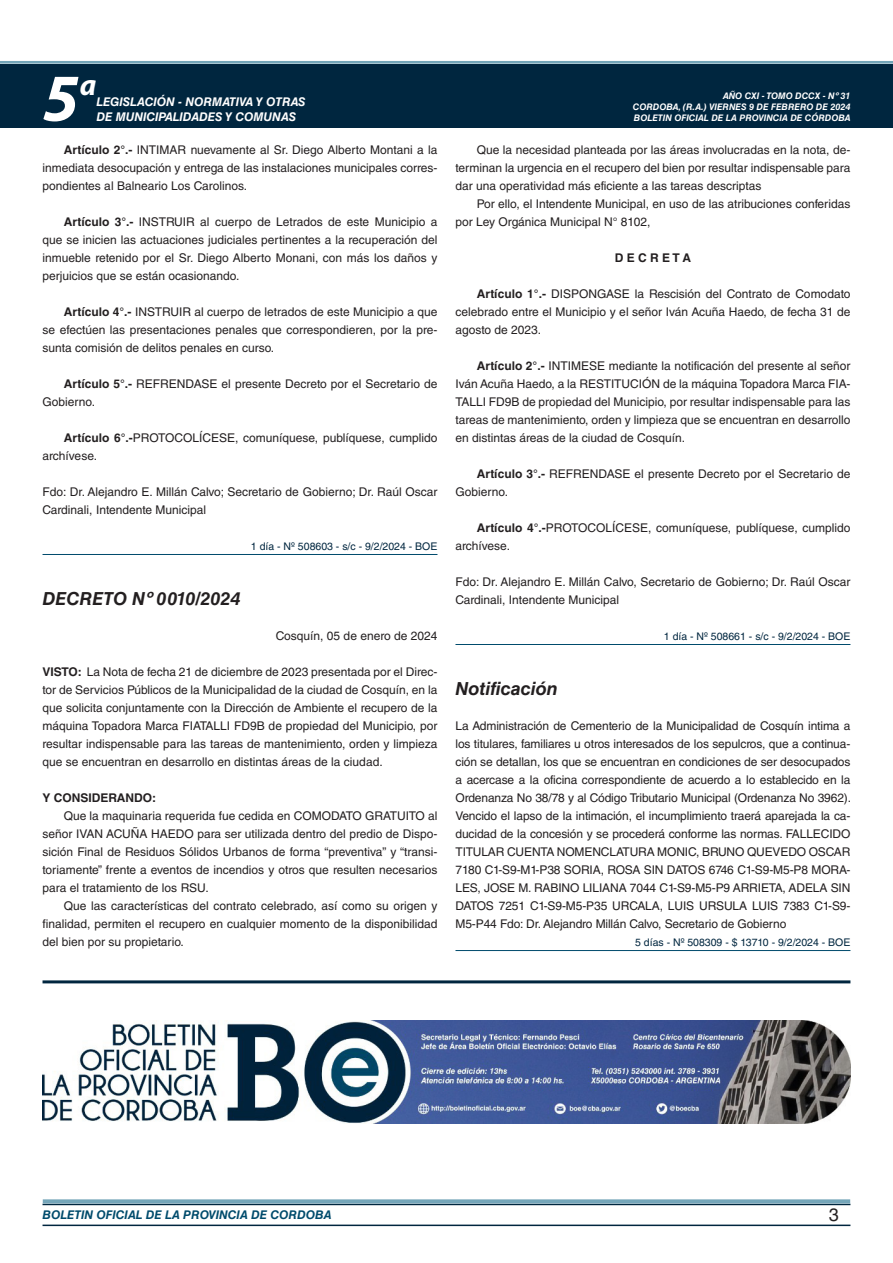
<style>
.page{position:relative;width:893px;height:1263px;background:#fff}
.page>*{position:absolute;margin:0;border:0;box-sizing:border-box;transform-origin:0 0}
.t1{font:italic 700 67.5px "Myriad Pro";color:#fff}
.t2{font:italic 700 30px "Myriad Pro";color:#fff}
.NOMBRE_DE_MINISTERIO{font:italic 700 18px "Helvetica LT Std";color:#231f20}
.t3{font:18px "Helvetica LT Std";color:#231f20}
.TEXTO_BASE{font:12px/18px "Helvetica LT Std";color:#231f20;text-align:justify}
.t4{font:italic 700 12px "Helvetica LT Std";color:#fff}
.t5{font:italic 700 12px "Helvetica LT Std";color:#004b6c}
.FECHA{font:12px "Helvetica LT Std";color:#231f20}
.TEXTO_BASE-2{font:700 12px "Helvetica LT Std";color:#231f20}
.RESUELVE{font:700 12px "Helvetica LT Std";color:#231f20}
.FECHA_DE_VENCIMIENTO{font:10.5px "Helvetica LT Std";color:#00263f}
.t6{font:italic 700 9px/10.8px "Helvetica LT Std";color:#fff;text-align:justify}
.s1{font-weight:700}
</style>
<div class="page">
<div style="left:0;top:61px;width:893px;height:6px;background:#fff;opacity:.75"></div>
<div style="left:0;top:64px;width:893px;height:64px;background:#00263f"></div>
<hr style="left:43px;top:1224px;width:807px;height:2px;background:#00263f">
<div style="left:42px;top:1198px;width:809px;height:8px;background:#fff;opacity:.75"></div>
<hr style="left:43px;top:554px;width:394px;height:1px;background:#004b6c">
<hr style="left:455px;top:644px;width:395px;height:1px;background:#004b6c">
<hr style="left:455px;top:950px;width:395px;height:1px;background:#004b6c">
<hr style="left:43px;top:980px;width:807px;height:3px;background:#00263f">
<img style="left:43px;top:1020px;width:807px;height:104px">
<h1 class="t1" style="left:43px;top:54px;width:38px">5</h1>
<h2 class="t2" style="left:80px;top:66px;width:18px">a</h2>
<p class="t4" style="left:96px;top:95px;width:211px">LEGISLACIÓN - NORMATIVA Y OTRAS</p>
<p class="t4" style="left:96px;top:109px;width:201px">DE MUNICIPALIDADES Y COMUNAS</p>
<p class="TEXTO_BASE" style="left:43px;top:141px;width:396px;text-indent:21px"><span class="s1">Artículo 2°.-</span> INTIMAR nuevamente al Sr. Diego Alberto Montani a la inmediata desocupación y entrega de las instalaciones municipales corres&shy;pondientes al Balneario Los Carolinos.</p>
<p class="TEXTO_BASE" style="left:43px;top:213px;width:396px;text-indent:21px"><span class="s1">Artículo 3°.-</span> INSTRUIR al cuerpo de Letrados de este Municipio a que se inicien las actuaciones judiciales pertinentes a la recuperación del inmueble retenido por el Sr. Diego Alberto Monani, con más los daños y perjuicios que se están ocasionando.</p>
<p class="TEXTO_BASE" style="left:43px;top:303px;width:396px;text-indent:21px"><span class="s1">Artículo 4°.-</span> INSTRUIR al cuerpo de letrados de este Municipio a que se efectúen las presentaciones penales que correspondieren, por la pre&shy;sunta comisión de delitos penales en curso.</p>
<p class="TEXTO_BASE" style="left:43px;top:375px;width:396px;text-indent:21px"><span class="s1">Artículo 5°.-</span> REFRENDASE el presente Decreto por el Secretario de<br>Gobierno.</p>
<p class="TEXTO_BASE" style="left:43px;top:429px;width:396px;text-indent:21px"><span class="s1">Artículo 6°.-</span>PROTOCOLÍCESE, comuníquese, publíquese, cumplido archívese.</p>
<p class="TEXTO_BASE" style="left:43px;top:483px;width:396px">Fdo: Dr. Alejandro E. Millán Calvo; Secretario de Gobierno; Dr. Raúl Oscar<br>Cardinali, Intendente Municipal</p>
<p class="FECHA_DE_VENCIMIENTO" style="left:251px;top:540px;width:188px">1 día - Nº 508603 - s/c - 9/2/2024 - BOE</p>
<p class="NOMBRE_DE_MINISTERIO" style="left:43px;top:588px;width:199px">DECRETO Nº 0010/2024</p>
<p class="FECHA" style="left:276px;top:629px;width:163px">Cosquín, 05 de enero de 2024</p>
<p class="TEXTO_BASE" style="left:43px;top:663px;width:396px"><span class="s1">VISTO:</span> La Nota de fecha 21 de diciembre de 2023 presentada por el Direc&shy;tor de Servicios Públicos de la Municipalidad de la ciudad de Cosquín, en la que solicita conjuntamente con la Dirección de Ambiente el recupero de la máquina Topadora Marca FIATALLI FD9B de propiedad del Municipio, por resultar indispensable para las tareas de mantenimiento, orden y limpieza que se encuentran en desarrollo en distintas áreas de la ciudad.</p>
<p class="TEXTO_BASE-2" style="left:43px;top:790px;width:115px">Y CONSIDERANDO:</p>
<p class="TEXTO_BASE" style="left:43px;top:807px;width:396px;text-indent:21px">Que la maquinaria requerida fue cedida en COMODATO GRATUITO al señor IVAN ACUÑA HAEDO para ser utilizada dentro del predio de Dispo&shy;sición Final de Residuos Sólidos Urbanos de forma “preventiva” y “transi&shy;toriamente” frente a eventos de incendios y otros que resulten necesarios para el tratamiento de los RSU.</p>
<p class="TEXTO_BASE" style="left:43px;top:897px;width:396px;text-indent:21px">Que las características del contrato celebrado, así como su origen y finalidad, permiten el recupero en cualquier momento de la disponibilidad del bien por su propietario.</p>
<p class="t6" style="left:633px;top:91px;width:219px;text-indent:90px">AÑO CXI - TOMO DCCX - Nº 31<br>CORDOBA, (R.A.) VIERNES 9 DE FEBRERO DE 2024<br>BOLETIN OFICIAL DE LA PROVINCIA DE CÓRDOBA</p>
<p class="TEXTO_BASE" style="left:455px;top:141px;width:396px;text-indent:21px">Que la necesidad planteada por las áreas involucradas en la nota, de&shy;terminan la urgencia en el recupero del bien por resultar indispensable para dar una operatividad más eficiente a las tareas descriptas</p>
<p class="TEXTO_BASE" style="left:455px;top:195px;width:396px;text-indent:21px">Por ello, el Intendente Municipal, en uso de las atribuciones conferidas por Ley Orgánica Municipal N° 8102,</p>
<p class="RESUELVE" style="left:615px;top:250px;width:78px">D E C R E T A</p>
<p class="TEXTO_BASE" style="left:455px;top:285px;width:396px;text-indent:21px"><span class="s1">Artículo 1°.-</span> DISPONGASE la Rescisión del Contrato de Comodato celebrado entre el Municipio y el señor Iván Acuña Haedo, de fecha 31 de agosto de 2023.</p>
<p class="TEXTO_BASE" style="left:455px;top:357px;width:396px;text-indent:21px"><span class="s1">Artículo 2°.-</span> INTIMESE mediante la notificación del presente al señor Iván Acuña Haedo, a la RESTITUCIÓN de la máquina Topadora Marca FIA-TALLI FD9B de propiedad del Municipio, por resultar indispensable para las tareas de mantenimiento, orden y limpieza que se encuentran en desarrollo en distintas áreas de la ciudad de Cosquín.</p>
<p class="TEXTO_BASE" style="left:455px;top:465px;width:396px;text-indent:21px"><span class="s1">Artículo 3°.-</span> REFRENDASE el presente Decreto por el Secretario de<br>Gobierno.</p>
<p class="TEXTO_BASE" style="left:455px;top:519px;width:396px;text-indent:21px"><span class="s1">Artículo 4°.-</span>PROTOCOLÍCESE, comuníquese, publíquese, cumplido archívese.</p>
<p class="TEXTO_BASE" style="left:455px;top:573px;width:396px">Fdo: Dr. Alejandro E. Millán Calvo, Secretario de Gobierno; Dr. Raúl Oscar<br>Cardinali, Intendente Municipal</p>
<p class="FECHA_DE_VENCIMIENTO" style="left:664px;top:630px;width:188px">1 día - Nº 508661 - s/c - 9/2/2024 - BOE</p>
<p class="NOMBRE_DE_MINISTERIO" style="left:455px;top:678px;width:104px">Notificación</p>
<p class="TEXTO_BASE" style="left:455px;top:717px;width:397px">La Administración de Cementerio de la Municipalidad de Cosquín intima a los titulares, familiares u otros interesados de los sepulcros, que a continua&shy;ción se detallan, los que se encuentran en condiciones de ser desocupados a acercase a la oficina correspondiente de acuerdo a lo establecido en la Ordenanza No 38/78 y al Código Tributario Municipal (Ordenanza No 3962).<br>Vencido el lapso de la intimación, el incumplimiento traerá aparejada la ca&shy;ducidad de la concesión y se procederá conforme las normas. FALLECIDO TITULAR CUENTA NOMENCLATURA MONIC, BRUNO QUEVEDO OSCAR 7180 C1-S9-M1-P38 SORIA, ROSA SIN DATOS 6746 C1-S9-M5-P8 MORA-LES, JOSE M. RABINO LILIANA 7044 C1-S9-M5-P9 ARRIETA, ADELA SIN DATOS 7251 C1-S9-M5-P35 URCALA, LUIS URSULA LUIS 7383 C1-S9- M5-P44 Fdo: Dr. Alejandro Millán Calvo, Secretario de Gobierno</p>
<p class="FECHA_DE_VENCIMIENTO" style="left:635px;top:936px;width:217px">5 días - Nº 508309 - $ 13710 - 9/2/2024 - BOE</p>
<p class="t5" style="left:43px;top:1208px;width:290px">BOLETIN OFICIAL DE LA PROVINCIA DE CORDOBA</p>
<h3 class="t3" style="left:829px;top:1204px;width:12px">3</h3>
</div>
